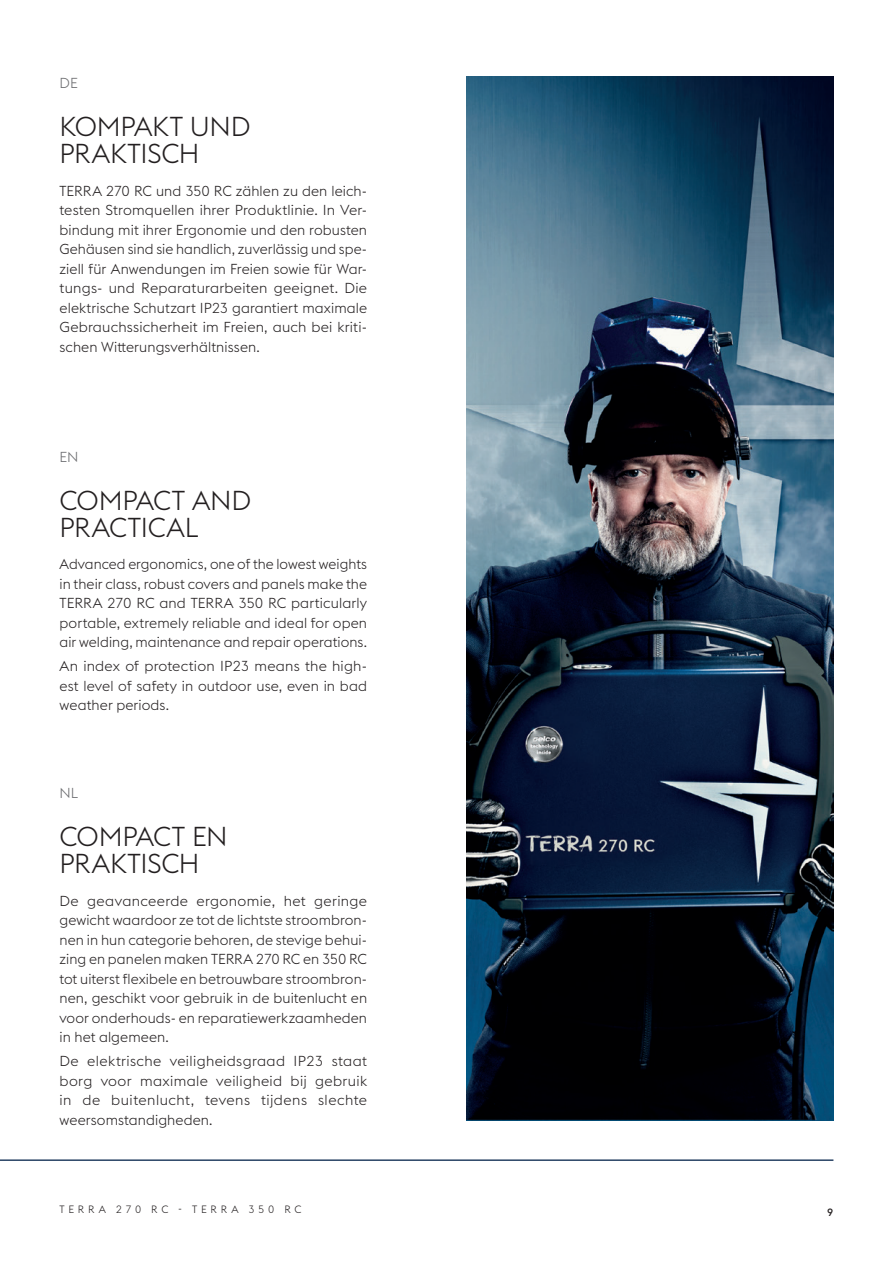
<style>
.page{position:relative;width:893px;height:1263px;background:#fff}
.page>*{position:absolute;margin:0;border:0;box-sizing:border-box;transform-origin:0 0}
.HL-2{font:300 27px/27px "voestalpine";letter-spacing:-.01em;color:#231f20}
.Copy_9_5_13_NL{font:300 14.25px/19.5px "voestalpine";letter-spacing:.01em;color:#231f20;text-align:justify}
.Copy_9_5_13_DE{font:300 14.25px/19.5px "voestalpine";letter-spacing:.01em;color:#231f20;text-align:justify}
.Copy_9_5_13_EN{font:300 14.25px/19.5px "voestalpine";letter-spacing:.005em;color:#231f20;text-align:justify}
.Language{font:300 14.25px "voestalpine";color:#6c6d70}
.t1{font:300 10.5px "voestalpine";letter-spacing:.355em;color:#231f20}
.t2{font:500 10.5px "voestalpine";color:#231f20}
</style>
<div class="page">
<hr style="left:0;top:1159px;width:833px;height:2px;background:#284264">
<img style="left:466px;top:77px;width:367px;height:1043px">
<p class="Language" style="left:60px;top:75px;width:20px">DE</p>
<p class="HL-2" style="left:60px;top:113px;width:193px">KOMPAKT UND<br>PRAKTISCH</p>
<p class="Copy_9_5_13_DE" style="left:60px;top:181px;width:309px">TERRA 270 RC und 350 RC zählen zu den leich&shy;testen Stromquellen ihrer Produktlinie. In Ver&shy;bindung mit ihrer Ergonomie und den robusten Gehäusen sind sie handlich, zuverlässig und spe&shy;ziell für Anwendungen im Freien sowie für War&shy;tungs- und Reparaturarbeiten geeignet. Die elektrische Schutzart IP23 garantiert maximale Gebrauchssicherheit im Freien, auch bei kriti&shy;schen Witterungsverhältnissen.</p>
<p class="Language" style="left:60px;top:449px;width:20px">EN</p>
<p class="HL-2" style="left:60px;top:487px;width:193px">COMPACT AND<br>PRACTICAL</p>
<p class="Copy_9_5_13_EN" style="left:60px;top:555px;width:309px">Advanced ergonomics, one of the lowest weights in their class, robust covers and panels make the TERRA 270 RC and TERRA 350 RC particularly portable, extremely reliable and ideal for open air welding, maintenance and repair operations.</p>
<p class="Copy_9_5_13_EN" style="left:60px;top:656px;width:309px">An index of protection IP23 means the high&shy;est level of safety in outdoor use, even in bad weather periods.</p>
<p class="Language" style="left:60px;top:785px;width:20px">NL</p>
<p class="HL-2" style="left:60px;top:823px;width:169px">COMPACT EN<br>PRAKTISCH</p>
<p class="Copy_9_5_13_NL" style="left:60px;top:891px;width:309px">De geavanceerde ergonomie, het geringe gewicht waardoor ze tot de lichtste stroombron&shy;nen in hun categorie behoren, de stevige behui&shy;zing en panelen maken TERRA 270 RC en 350 RC tot uiterst flexibele en betrouwbare stroombron&shy;nen, geschikt voor gebruik in de buitenlucht en voor onderhouds- en reparatiewerkzaamheden in het algemeen.</p>
<p class="Copy_9_5_13_NL" style="left:60px;top:1051px;width:309px">De elektrische veiligheidsgraad IP23 staat borg voor maximale veiligheid bij gebruik in de buitenlucht, tevens tijdens slechte weersomstandigheden.</p>
<p class="t1" style="left:60px;top:1203px;width:243px">TERRA 270 RC - TERRA 350 RC</p>
<p class="t2" style="left:827px;top:1206px;width:8px">9</p>
</div>
